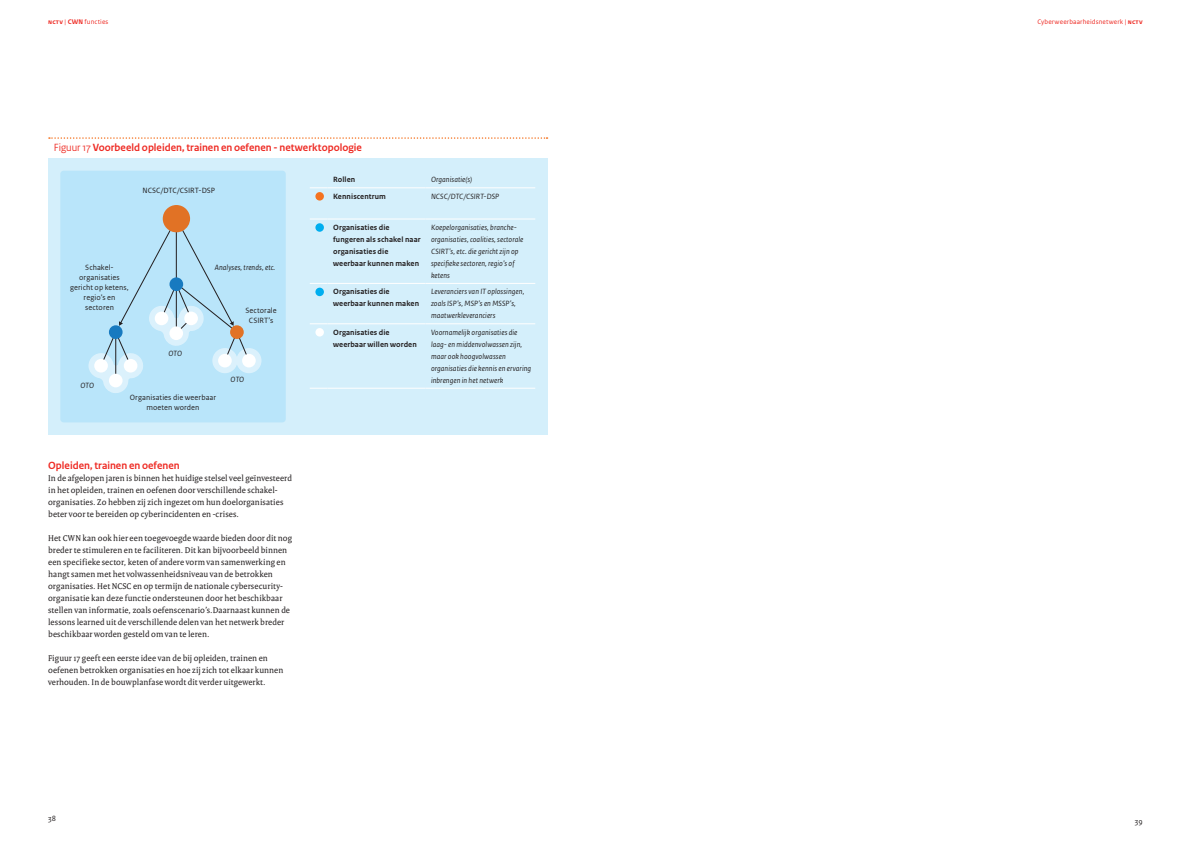
<style>
.page{position:relative;width:1191px;height:842px;background:#fff}
.page>*{position:absolute;margin:0;border:0;box-sizing:border-box;transform-origin:0 0}
.NCTV_KADER_TABEL_-_Titel_2_kolom{font:700 11px "Rijksoverheid Sans Heading";letter-spacing:.005em;color:#ee2a23}
.H4_NCTV_TUSSENKOP_1{font:700 11px "Rijksoverheid Sans Heading";letter-spacing:.005em;color:#ee2a23}
.P_NCTV_BROOD_SERIF{font:9px/12px "Rijksoverheid Serif";letter-spacing:.01em;color:#231f20}
.NCTV_TABEL_-_Brood{font:italic 8px/12px "Rijksoverheid Sans Text";letter-spacing:.01em;color:#231f20}
.NCTV_TABEL_-_Brood-2{font:700 8px/12px "Rijksoverheid Sans Text";letter-spacing:.015em;color:#231f20}
.NCTV_FLOW_-_niveau_3{font:8px/10px "Rijksoverheid Sans Text";letter-spacing:.01em;color:#231f20;text-align:center}
.NCTV_TABEL_-_Brood_1_1{font:italic 8px "Rijksoverheid Sans Text";letter-spacing:.01em;color:#231f20}
.t1{font:7px "Rijksoverheid Sans Text";letter-spacing:.02em;color:#ee2a23}
.s1{font-weight:700}
.s2{font-weight:400}
</style>
<div class="page">
<svg style="left:49px;top:137px;width:498px;height:2px"></svg>
<div style="left:48px;top:159px;width:499px;height:276px;background:#d4effb"></div>
<div style="left:60px;top:171px;width:226px;height:251px;background:#b9e5fa;border-radius:3px"></div>
<div style="left:236px;top:348px;width:25px;height:25px;background:#dbf1fc;border-radius:50%"></div>
<svg style="left:88px;top:205px;width:162px;height:188px"></svg>
<div style="left:124px;top:359px;width:13px;height:13px;background:#fff;border-radius:50%"></div>
<div style="left:94px;top:359px;width:14px;height:13px;background:#fff;border-radius:50%"></div>
<div style="left:109px;top:374px;width:14px;height:13px;background:#fff;border-radius:50%"></div>
<div style="left:184px;top:312px;width:14px;height:13px;background:#fff;border-radius:50%"></div>
<div style="left:155px;top:312px;width:13px;height:13px;background:#fff;border-radius:50%"></div>
<div style="left:169px;top:326px;width:14px;height:14px;background:#fff;border-radius:50%"></div>
<div style="left:109px;top:325px;width:14px;height:14px;background:#177ac0;border-radius:50%"></div>
<div style="left:242px;top:354px;width:14px;height:13px;background:#fff;border-radius:50%"></div>
<div style="left:218px;top:354px;width:14px;height:13px;background:#fff;border-radius:50%"></div>
<div style="left:230px;top:325px;width:14px;height:14px;background:#e17225;border-radius:50%"></div>
<div style="left:169px;top:277px;width:14px;height:14px;background:#177ac0;border-radius:50%"></div>
<svg style="left:310px;top:188px;width:17px;height:1px"></svg>
<hr style="left:327px;top:188px;width:98px;height:1px;background:#fff">
<hr style="left:425px;top:188px;width:110px;height:1px;background:#fff">
<svg style="left:310px;top:219px;width:17px;height:1px"></svg>
<hr style="left:327px;top:219px;width:98px;height:1px;background:#fff">
<hr style="left:425px;top:219px;width:110px;height:1px;background:#fff">
<svg style="left:310px;top:283px;width:17px;height:1px"></svg>
<hr style="left:327px;top:283px;width:98px;height:1px;background:#fff">
<hr style="left:425px;top:283px;width:110px;height:1px;background:#fff">
<svg style="left:310px;top:324px;width:17px;height:1px"></svg>
<hr style="left:327px;top:324px;width:98px;height:1px;background:#fff">
<hr style="left:425px;top:324px;width:110px;height:1px;background:#fff">
<svg style="left:310px;top:388px;width:17px;height:1px"></svg>
<hr style="left:327px;top:388px;width:98px;height:1px;background:#fff">
<hr style="left:425px;top:388px;width:110px;height:1px;background:#fff">
<div style="left:315px;top:192px;width:9px;height:9px;background:#f47321;border-radius:50%"></div>
<div style="left:315px;top:223px;width:9px;height:9px;background:#00aeef;border-radius:50%"></div>
<div style="left:315px;top:288px;width:9px;height:8px;background:#00aeef;border-radius:50%"></div>
<div style="left:315px;top:328px;width:9px;height:9px;background:#fff;border-radius:50%"></div>
<p class="t1" style="left:48px;top:18px;width:62px"><span class="s1">nctv</span> | <span class="s1">CWN</span> functies</p>
<p class="NCTV_KADER_TABEL_-_Titel_2_kolom" style="left:54px;top:141px;width:309px"><span class="s2">Figuur 17</span> Voorbeeld opleiden, trainen en oefenen - netwerktopologie</p>
<p class="NCTV_TABEL_-_Brood-2" style="left:333px;top:174px;width:24px">Rollen</p>
<p class="NCTV_TABEL_-_Brood" style="left:431px;top:174px;width:43px">Organisatie(s)</p>
<p class="NCTV_TABEL_-_Brood-2" style="left:333px;top:190px;width:54px">Kenniscentrum</p>
<p class="NCTV_TABEL_-_Brood" style="left:431px;top:190px;width:70px">NCSC/DTC/CSIRT-DSP</p>
<p class="NCTV_TABEL_-_Brood-2" style="left:333px;top:221px;width:89px">Organisaties die fungeren als schakel naar organisaties die weerbaar kunnen maken</p>
<p class="NCTV_TABEL_-_Brood" style="left:431px;top:221px;width:94px">Koepelorganisaties, branche&shy;organisaties, coalities, sectorale<br>CSIRT’s, etc. die gericht zijn op specifieke sectoren, regio’s of ketens</p>
<p class="NCTV_TABEL_-_Brood-2" style="left:333px;top:286px;width:87px">Organisaties die weerbaar kunnen maken</p>
<p class="NCTV_TABEL_-_Brood" style="left:431px;top:286px;width:95px">Leveranciers van IT oplossingen, zoals ISP’s, MSP’s en MSSP’s, maatwerkleveranciers</p>
<p class="NCTV_TABEL_-_Brood-2" style="left:333px;top:326px;width:85px">Organisaties die weerbaar willen worden</p>
<p class="NCTV_TABEL_-_Brood" style="left:431px;top:326px;width:102px">Voornamelijk organisaties die laag- en middenvolwassen zijn, maar ook hoogvolwassen organisaties die kennis en ervaring inbrengen in het netwerk</p>
<p class="NCTV_FLOW_-_niveau_3" style="left:130px;top:392px;width:88px">Organisaties die weerbaar</p>
<p class="NCTV_FLOW_-_niveau_3" style="left:146px;top:402px;width:55px">moeten worden</p>
<p class="NCTV_FLOW_-_niveau_3" style="left:142px;top:186px;width:74px">NCSC/DTC/CSIRT-DSP</p>
<p class="NCTV_TABEL_-_Brood_1_1" style="left:215px;top:263px;width:62px">Analyses, trends, etc.</p>
<p class="NCTV_FLOW_-_niveau_3" style="left:85px;top:262px;width:30px">Schakel-</p>
<p class="NCTV_FLOW_-_niveau_3" style="left:79px;top:272px;width:42px">organisaties</p>
<p class="NCTV_FLOW_-_niveau_3" style="left:70px;top:282px;width:60px">gericht op ketens, regio’s en</p>
<p class="NCTV_FLOW_-_niveau_3" style="left:85px;top:302px;width:30px">sectoren</p>
<p class="NCTV_FLOW_-_niveau_3" style="left:245px;top:306px;width:33px">Sectorale</p>
<p class="NCTV_FLOW_-_niveau_3" style="left:249px;top:316px;width:26px">CSIRT’s</p>
<p class="NCTV_TABEL_-_Brood_1_1" style="left:169px;top:349px;width:15px">OTO</p>
<p class="NCTV_TABEL_-_Brood_1_1" style="left:231px;top:375px;width:15px">OTO</p>
<p class="NCTV_TABEL_-_Brood_1_1" style="left:80px;top:381px;width:15px">OTO</p>
<h4 class="H4_NCTV_TUSSENKOP_1" style="left:48px;top:459px;width:133px">Opleiden, trainen en oefenen</h4>
<p class="P_NCTV_BROOD_SERIF" style="left:48px;top:472px;width:245px">In de afgelopen jaren is binnen het huidige stelsel veel geïnvesteerd in het opleiden, trainen en oefenen door verschillende schakel&shy;organisaties. Zo hebben zij zich ingezet om hun doelorganisaties beter voor te bereiden op cyberincidenten en -crises.</p>
<p class="P_NCTV_BROOD_SERIF" style="left:48px;top:532px;width:245px">Het CWN kan ook hier een toegevoegde waarde bieden door dit nog breder te stimuleren en te faciliteren. Dit kan bijvoorbeeld binnen een specifieke sector, keten of andere vorm van samenwerking en hangt samen met het volwassenheidsniveau van de betrokken organisaties. Het NCSC en op termijn de nationale cybersecurity&shy;organisatie kan deze functie ondersteunen door het beschikbaar stellen van informatie, zoals oefenscenario’s.Daarnaast kunnen de lessons learned uit de verschillende delen van het netwerk breder beschikbaar worden gesteld om van te leren.</p>
<p class="P_NCTV_BROOD_SERIF" style="left:48px;top:652px;width:237px">Figuur 17 geeft een eerste idee van de bij opleiden, trainen en oefenen betrokken organisaties en hoe zij zich tot elkaar kunnen verhouden. In de bouwplanfase wordt dit verder uitgewerkt.</p>
<p class="NCTV_FLOW_-_niveau_3" style="left:48px;top:813px;width:9px">38</p>
<p class="t1" style="left:1037px;top:18px;width:107px">Cyberweerbaarheidsnetwerk | <span class="s1">nctv</span></p>
<p class="NCTV_FLOW_-_niveau_3" style="left:1134px;top:816px;width:9px">39</p>
</div>
